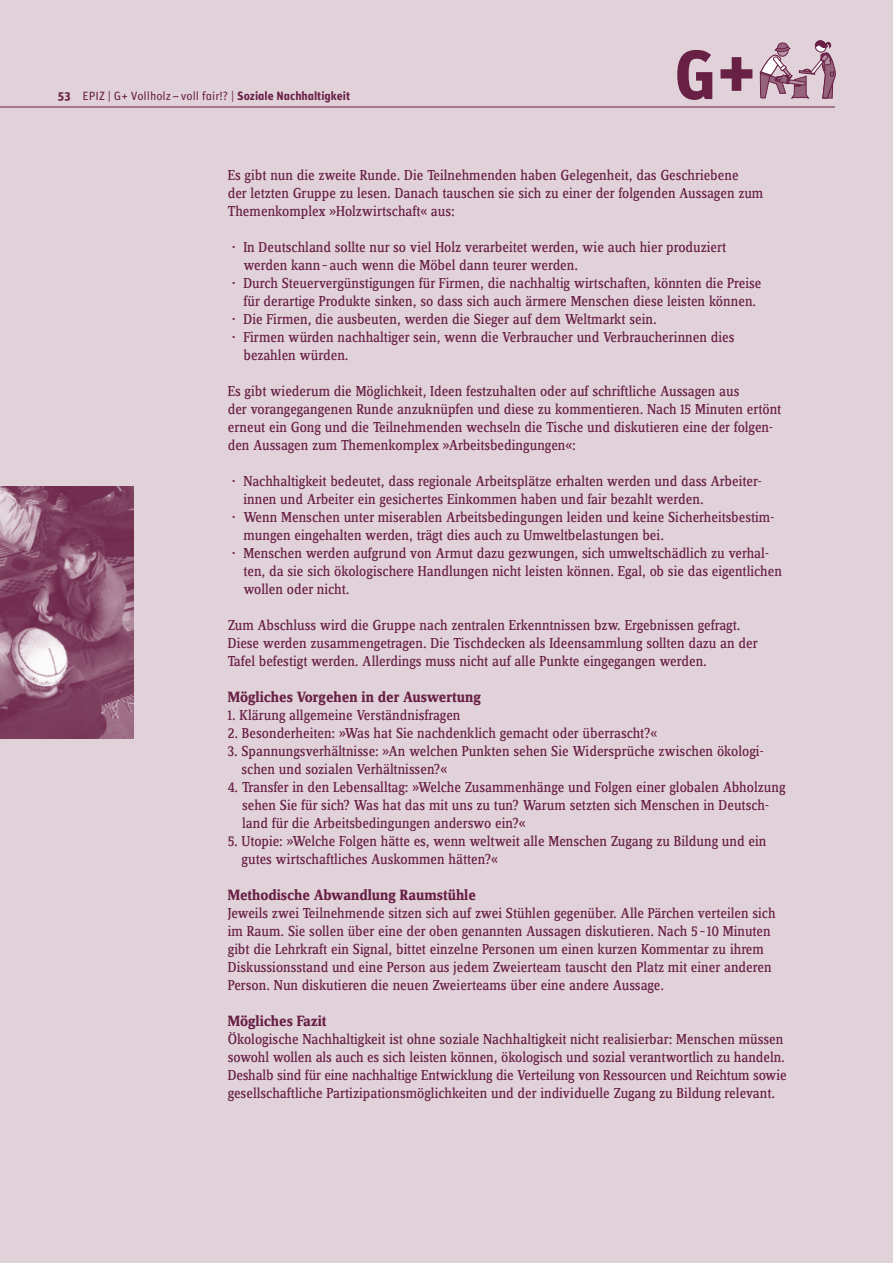
<style>
.page{position:relative;width:893px;height:1263px;background:#e1d2da}
.page>*{position:absolute;margin:0;border:0;box-sizing:border-box;transform-origin:0 0}
.t1{font:700 69.45px "Unit";color:#692045}
.t2{font:700 15.45px "Zine Serif Dis";color:#692045}
.t3{font:15px/18px "Zine Serif Dis";color:#692045}
.t4{font:12px "Unit Regular Alternate";color:#692045}
.t5{font:12px "Unit Bold Alternate";color:#692045}
.s1{font-family:"Unit Bold Alternate"}
</style>
<div class="page">
<hr style="left:0;top:107px;width:835px;height:1px;background:#692045">
<svg style="left:760px;top:40px;width:76px;height:59px"></svg>
<img style="left:0;top:486px;width:134px;height:252px">
<p class="t5" style="left:58px;top:89px;width:14px">53</p>
<p class="t4" style="left:83px;top:89px;width:269px">EPIZ | G+ Vollholz–voll fair!? | <span class="s1">Soziale Nachhaltigkeit</span></p>
<h1 class="t1" style="left:674px;top:30px;width:84px">G+</h1>
<p class="t3" style="left:228px;top:167px;width:537px">Es gibt nun die zweite Runde. Die Teilnehmenden haben Gelegenheit, das Geschriebene<br>der letzten Gruppe zu lesen. Danach tauschen sie sich zu einer der folgenden Aussagen zum<br>Themenkomplex »Holzwirtschaft« aus:</p>
<p class="t3" style="left:232px;top:239px;width:496px">· In Deutschland sollte nur so viel Holz verarbeitet werden, wie auch hier produziert</p>
<p class="t3" style="left:243px;top:257px;width:336px">werden kann– auch wenn die Möbel dann teurer werden.</p>
<p class="t3" style="left:232px;top:275px;width:531px">· Durch Steuervergünstigungen für Firmen, die nachhaltig wirtschaften, könnten die Preise</p>
<p class="t3" style="left:243px;top:293px;width:514px">für derartige Produkte sinken, so dass sich auch ärmere Menschen diese leisten können.</p>
<p class="t3" style="left:232px;top:311px;width:426px">· Die Firmen, die ausbeuten, werden die Sieger auf dem Weltmarkt sein.</p>
<p class="t3" style="left:232px;top:329px;width:504px">· Firmen würden nachhaltiger sein, wenn die Verbraucher und Verbraucherinnen dies</p>
<p class="t3" style="left:243px;top:347px;width:107px">bezahlen würden.</p>
<p class="t3" style="left:228px;top:383px;width:555px">Es gibt wiederum die Möglichkeit, Ideen festzuhalten oder auf schriftliche Aussagen aus<br>der vorangegangenen Runde anzuknüpfen und diese zu kommentieren. Nach 15 Minuten ertönt erneut ein Gong und die Teilnehmenden wechseln die Tische und diskutieren eine der folgen&shy;den Aussagen zum Themenkomplex »Arbeitsbedingungen«:</p>
<p class="t3" style="left:232px;top:473px;width:531px">· Nachhaltigkeit bedeutet, dass regionale Arbeitsplätze erhalten werden und dass Arbeiter-</p>
<p class="t3" style="left:243px;top:491px;width:462px">innen und Arbeiter ein gesichertes Einkommen haben und fair bezahlt werden.</p>
<p class="t3" style="left:232px;top:509px;width:544px">· Wenn Menschen unter miserablen Arbeitsbedingungen leiden und keine Sicherheitsbestim-</p>
<p class="t3" style="left:243px;top:527px;width:422px">mungen eingehalten werden, trägt dies auch zu Umweltbelastungen bei.</p>
<p class="t3" style="left:232px;top:545px;width:538px">· Menschen werden aufgrund von Armut dazu gezwungen, sich umweltschädlich zu verhal-</p>
<p class="t3" style="left:243px;top:563px;width:540px">ten, da sie sich ökologischere Handlungen nicht leisten können. Egal, ob sie das eigentlichen</p>
<p class="t3" style="left:243px;top:581px;width:108px">wollen oder nicht.</p>
<p class="t3" style="left:228px;top:617px;width:532px">Zum Abschluss wird die Gruppe nach zentralen Erkenntnissen bzw. Ergebnissen gefragt.<br>Diese werden zusammengetragen. Die Tischdecken als Ideensammlung sollten dazu an der<br>Tafel befestigt werden. Allerdings muss nicht auf alle Punkte eingegangen werden.</p>
<p class="t2" style="left:228px;top:689px;width:255px">Mögliches Vorgehen in der Auswertung</p>
<p class="t3" style="left:228px;top:707px;width:234px">1. Klärung allgemeine Verständnisfragen</p>
<p class="t3" style="left:228px;top:725px;width:431px">2. Besonderheiten: »Was hat Sie nachdenklich gemacht oder überrascht?«</p>
<p class="t3" style="left:242px;top:743px;width:523px;text-indent:-14px">3. Spannungsverhältnisse: »An welchen Punkten sehen Sie Widersprüche zwischen ökologi&shy;schen und sozialen Verhältnissen?«</p>
<p class="t3" style="left:242px;top:779px;width:545px;text-indent:-14px">4. Transfer in den Lebensalltag: »Welche Zusammenhänge und Folgen einer globalen Abholzung sehen Sie für sich? Was hat das mit uns zu tun? Warum setzten sich Menschen in Deutsch&shy;land für die Arbeitsbedingungen anderswo ein?«</p>
<p class="t3" style="left:241px;top:833px;width:526px;text-indent:-14px">5. Utopie: »Welche Folgen hätte es, wenn weltweit alle Menschen Zugang zu Bildung und ein gutes wirtschaftliches Auskommen hätten?«</p>
<p class="t2" style="left:228px;top:887px;width:250px">Methodische Abwandlung Raumstühle</p>
<p class="t3" style="left:228px;top:905px;width:549px">Jeweils zwei Teilnehmende sitzen sich auf zwei Stühlen gegenüber. Alle Pärchen verteilen sich im Raum. Sie sollen über eine der oben genannten Aussagen diskutieren. Nach 5 –10 Minuten gibt die Lehrkraft ein Signal, bittet einzelne Personen um einen kurzen Kommentar zu ihrem Diskussionsstand und eine Person aus jedem Zweierteam tauscht den Platz mit einer anderen Person. Nun diskutieren die neuen Zweierteams über eine andere Aussage.</p>
<p class="t2" style="left:228px;top:1013px;width:100px">Mögliches Fazit</p>
<p class="t3" style="left:228px;top:1031px;width:560px">Ökologische Nachhaltigkeit ist ohne soziale Nachhaltigkeit nicht realisierbar: Menschen müssen sowohl wollen als auch es sich leisten können, ökologisch und sozial verantwortlich zu handeln.<br>Deshalb sind für eine nachhaltige Entwicklung die Verteilung von Ressourcen und Reichtum sowie gesellschaftliche Partizipationsmöglichkeiten und der individuelle Zugang zu Bildung relevant.</p>
</div>
